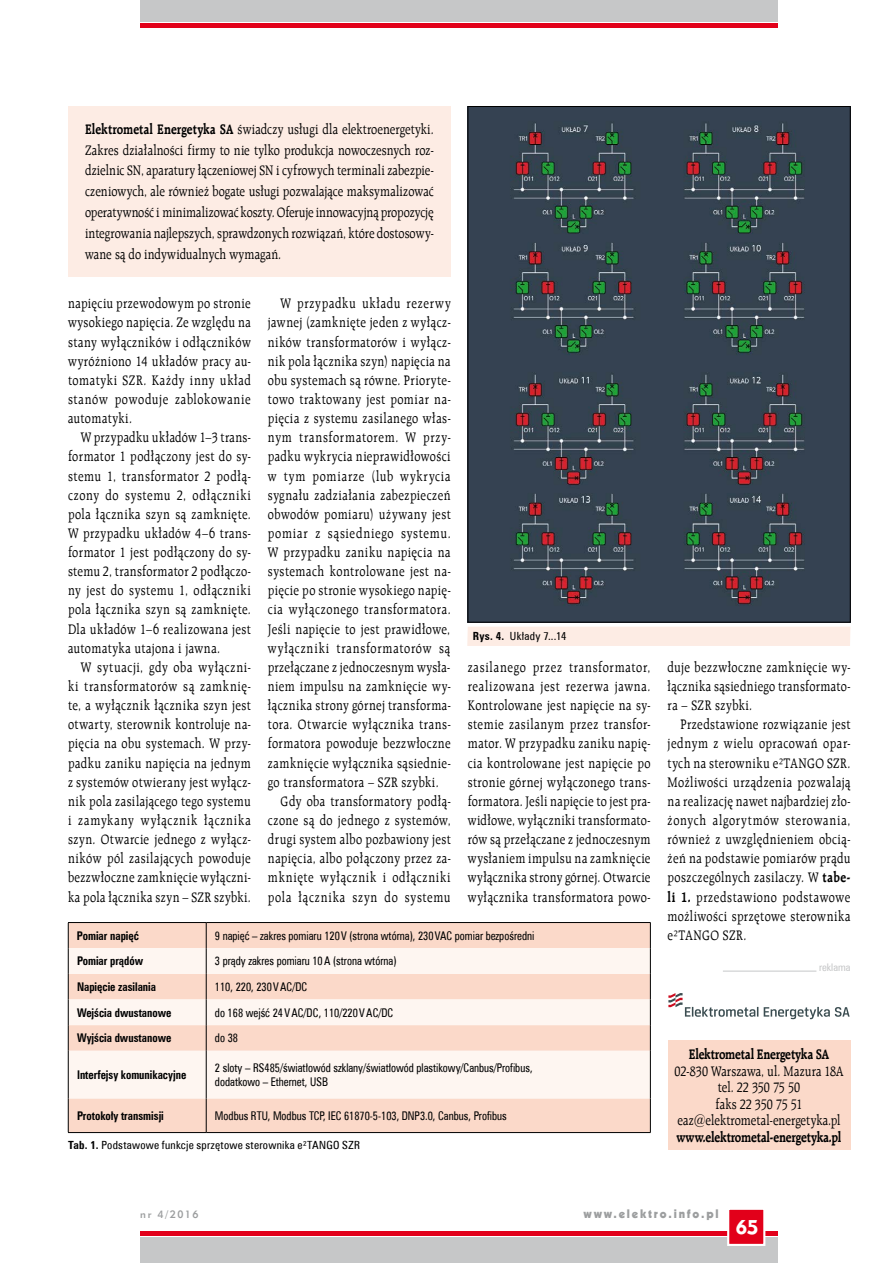
<style>
.page{position:relative;width:893px;height:1263px;background:#fff}
.page>*{position:absolute;margin:0;border:0;box-sizing:border-box;transform-origin:0 0}
.t1{font:19.8px "Geometric 415 Blk EU";color:#fff}
.t2{font:14.85px/19.2px "Raleigh EU";letter-spacing:.035em;color:#000;text-align:justify;scale:.82 1}
.t3{font:14.85px/16.5px "Raleigh EU";color:#000;text-align:center;scale:.82 1}
.t4{font:14.85px "Raleigh EU";letter-spacing:.06em;color:#000;scale:.82 1}
.t5{font:700 14.85px "Raleigh EU";letter-spacing:-.015em;color:#000;scale:.82 1}
.t6{font:14.85px "Raleigh EU";letter-spacing:.065em;color:#000;scale:.82 1}
.t7{font:14.85px "Raleigh EU";letter-spacing:.055em;color:#000;scale:.82 1}
.t8{font:12px/13.5px "Zurich Cn EU";color:#000;scale:.9 1}
.t9{font:700 12px "Zurich Cn EU";color:#000;scale:.9 1}
.t10{font:12px "Geometric 231 Hv EU";letter-spacing:.15em;color:#9c9e9f}
.t11{font:11.25px "Zurich Cn EU";letter-spacing:.02em;color:#000}
.t12{font:10.5px "Geometric 415 Md EU";letter-spacing:.15em;color:#9c9e9f}
.t13{font:10.5px "Zurich Cn EU";color:#c6c7c8}
.s1{font-weight:700}
</style>
<div class="page">
<div style="left:140px;top:1237px;width:638px;height:26px;background:#c6c7c8"></div>
<div style="left:140px;top:0;width:638px;height:21px;background:#c6c7c8"></div>
<hr style="left:140px;top:1231px;width:638px;height:4px;background:#e2001a">
<div style="left:140px;top:23px;width:638px;height:5px;background:#e2001a"></div>
<hr style="left:723px;top:971px;width:93px;height:1px;background:#c6c7c8">
<div style="left:668px;top:1040px;width:182px;height:110px;background:#fbd9c9"></div>
<svg style="left:668px;top:993px;width:182px;height:26px"></svg>
<div style="left:467px;top:627px;width:383px;height:19px;background:#fdece4"></div>
<img style="left:470px;top:108px;width:378px;height:512px">
<div style="left:69px;top:923px;width:581px;height:209px;background:#fbd9c9"></div>
<svg style="left:69px;top:948px;width:581px;height:150px;fill:#fef6f1"></svg>
<svg style="left:206px;top:923px;width:1px;height:128px"></svg>
<hr style="left:206px;top:1051px;width:1px;height:47px;background:#000">
<hr style="left:206px;top:1098px;width:1px;height:34px;background:#000">
<hr style="left:68px;top:922px;width:138px;height:1px;background:#000">
<hr style="left:206px;top:922px;width:445px;height:1px;background:#000">
<svg style="left:68px;top:923px;width:1px;height:128px"></svg>
<svg style="left:650px;top:923px;width:1px;height:128px"></svg>
<hr style="left:68px;top:1051px;width:1px;height:47px;background:#000">
<hr style="left:650px;top:1051px;width:1px;height:47px;background:#000">
<hr style="left:68px;top:1098px;width:1px;height:34px;background:#000">
<hr style="left:650px;top:1098px;width:1px;height:34px;background:#000">
<hr style="left:68px;top:1132px;width:138px;height:1px;background:#000">
<hr style="left:206px;top:1132px;width:445px;height:1px;background:#000">
<div style="left:68px;top:106px;width:383px;height:170px;background:#fdece4"></div>
<div style="left:727px;top:1208px;width:38px;height:38px;background:#e2001a;border:2px solid #fff"></div>
<p class="t2" style="left:85px;top:118px;width:427px;line-height:21px"><span class="s1">Elektrometal Energetyka SA</span> świadczy usługi dla elektroenergetyki.<br>Zakres działalności firmy to nie tylko produkcja nowoczesnych roz&shy;dzielnic SN, aparatury łączeniowej SN i cyfrowych terminali zabezpie&shy;czeniowych, ale również bogate usługi pozwalające maksymalizować operatywność i minimalizować koszty. Oferuje innowacyjną propozycję integrowania najlepszych, sprawdzonych rozwiązań, które dostosowy&shy;wane są do indywidualnych wymagań.</p>
<p class="t2" style="left:68px;top:294px;width:224px">napięciu przewodowym po stronie wysokiego napięcia. Ze względu na stany wyłączników i odłączników wyróżniono 14 układów pracy au&shy;tomatyki SZR. Każdy inny układ stanów powoduje zablokowanie automatyki.</p>
<p class="t2" style="left:68px;top:428px;width:225px;text-indent:13px">W przypadku układów 1–3 trans&shy;formator 1 podłączony jest do sy&shy;stemu 1, transformator 2 podłą&shy;czony do systemu 2, odłączniki pola łącznika szyn są zamknięte.<br>W przypadku układów 4–6 trans&shy;formator 1 jest podłączony do sy&shy;stemu 2, transformator 2 podłączo&shy;ny jest do systemu 1, odłączniki pola łącznika szyn są zamknięte.<br>Dla układów 1–6 realizowana jest automatyka utajona i jawna.</p>
<p class="t2" style="left:68px;top:657px;width:224px;text-indent:13px">W sytuacji, gdy oba wyłączni&shy;ki transformatorów są zamknię&shy;te, a wyłącznik łącznika szyn jest otwarty, sterownik kontroluje na&shy;pięcia na obu systemach. W przy&shy;padku zaniku napięcia na jednym z systemów otwierany jest wyłącz&shy;nik pola zasilającego tego systemu i zamykany wyłącznik łącznika szyn. Otwarcie jednego z wyłącz&shy;ników pól zasilających powoduje bezzwłoczne zamknięcie wyłączni&shy;ka pola łącznika szyn – SZR szybki.</p>
<p class="t2" style="left:281px;top:294px;width:209px">W przypadku układu rezerwy</p>
<p class="t2" style="left:268px;top:313px;width:224px">jawnej (zamknięte jeden z wyłącz-</p>
<p class="t2" style="left:268px;top:332px;width:224px">ników transformatorów i wyłącz-</p>
<p class="t2" style="left:268px;top:351px;width:224px">nik pola łącznika szyn) napięcia na</p>
<p class="t2" style="left:268px;top:370px;width:224px">obu systemach są równe. Prioryte-</p>
<p class="t2" style="left:268px;top:389px;width:224px">towo traktowany jest pomiar na-</p>
<p class="t2" style="left:268px;top:408px;width:224px">pięcia z systemu zasilanego włas-</p>
<p class="t7" style="left:268px;top:429px;width:224px">nym transformatorem. W przy-</p>
<p class="t2" style="left:268px;top:447px;width:224px">padku wykrycia nieprawidłowości</p>
<p class="t6" style="left:268px;top:467px;width:224px">w tym pomiarze (lub wykrycia</p>
<p class="t2" style="left:268px;top:485px;width:224px">sygnału zadziałania zabezpieczeń</p>
<p class="t2" style="left:268px;top:504px;width:224px">obwodów pomiaru) używany jest</p>
<p class="t4" style="left:268px;top:524px;width:224px">pomiar z sąsiedniego systemu.</p>
<p class="t2" style="left:268px;top:542px;width:224px">W przypadku zaniku napięcia na</p>
<p class="t2" style="left:268px;top:561px;width:224px">systemach kontrolowane jest na-</p>
<p class="t2" style="left:268px;top:581px;width:224px">pięcie po stronie wysokiego napię-</p>
<p class="t2" style="left:268px;top:600px;width:224px">cia wyłączonego transformatora.</p>
<p class="t2" style="left:268px;top:619px;width:224px">Jeśli napięcie to jest prawidłowe,</p>
<p class="t6" style="left:268px;top:639px;width:224px">wyłączniki transformatorów są</p>
<p class="t2" style="left:268px;top:657px;width:224px">przełączane z jednoczesnym wysła-</p>
<p class="t2" style="left:268px;top:676px;width:224px">niem impulsu na zamknięcie wy-</p>
<p class="t2" style="left:268px;top:695px;width:224px">łącznika strony górnej transforma-</p>
<p class="t2" style="left:268px;top:715px;width:224px">tora. Otwarcie wyłącznika trans-</p>
<p class="t2" style="left:268px;top:734px;width:224px">formatora powoduje bezzwłoczne</p>
<p class="t2" style="left:268px;top:753px;width:224px">zamknięcie wyłącznika sąsiednie-</p>
<p class="t2" style="left:268px;top:772px;width:210px">go transformatora – SZR szybki.</p>
<p class="t2" style="left:281px;top:791px;width:209px">Gdy oba transformatory podłą-</p>
<p class="t2" style="left:268px;top:810px;width:224px">czone są do jednego z systemów,</p>
<p class="t2" style="left:268px;top:829px;width:224px">drugi system albo pozbawiony jest</p>
<p class="t2" style="left:268px;top:848px;width:224px">napięcia, albo połączony przez za-</p>
<p class="t4" style="left:268px;top:869px;width:224px">mknięte wyłącznik i odłączniki</p>
<p class="t4" style="left:268px;top:888px;width:224px">pola łącznika szyn do systemu</p>
<p class="t11" style="left:473px;top:629px;width:95px"><span class="s1">Rys. 4.</span> Układy 7...14</p>
<p class="t2" style="left:468px;top:657px;width:224px">zasilanego przez transformator, realizowana jest rezerwa jawna.<br>Kontrolowane jest napięcie na sy&shy;stemie zasilanym przez transfor&shy;mator. W przypadku zaniku napię&shy;cia kontrolowane jest napięcie po stronie górnej wyłączonego trans&shy;formatora. Jeśli napięcie to jest pra&shy;widłowe, wyłączniki transformato&shy;rów są przełączane z jednoczesnym wysłaniem impulsu na zamknięcie wyłącznika strony górnej. Otwarcie wyłącznika transformatora powo-</p>
<p class="t9" style="left:77px;top:928px;width:70px">Pomiar napięć</p>
<p class="t8" style="left:215px;top:928px;width:356px">9 napięć – zakres pomiaru 120V (strona wtórna), 230VAC pomiar bezpośredni</p>
<p class="t9" style="left:77px;top:954px;width:75px">Pomiar prądów</p>
<p class="t8" style="left:215px;top:954px;width:203px">3 prądy zakres pomiaru 10A (strona wtórna)</p>
<p class="t9" style="left:77px;top:979px;width:89px">Napięcie zasilania</p>
<p class="t8" style="left:215px;top:980px;width:104px">110, 220, 230VAC/DC</p>
<p class="t9" style="left:77px;top:1005px;width:107px">Wejścia dwustanowe</p>
<p class="t8" style="left:215px;top:1005px;width:200px">do 168 wejść 24VAC/DC, 110/220VAC/DC</p>
<p class="t9" style="left:77px;top:1030px;width:106px">Wyjścia dwustanowe</p>
<p class="t8" style="left:215px;top:1031px;width:27px">do 38</p>
<p class="t9" style="left:77px;top:1067px;width:123px">Interfejsy komunikacyjne</p>
<p class="t8" style="left:215px;top:1061px;width:354px">2 sloty – RS485/światłowód szklany/światłowód plastikowy/Canbus/Profibus, dodatkowo – Ethernet, USB</p>
<p class="t9" style="left:77px;top:1108px;width:98px">Protokoły transmisji</p>
<p class="t8" style="left:215px;top:1109px;width:326px">Modbus RTU, Modbus TCP, IEC 61870-5-103, DNP3.0, Canbus, Profibus</p>
<p class="t11" style="left:68px;top:1138px;width:293px"><span class="s1">Tab. 1.</span> Podstawowe funkcje sprzętowe sterownika e²TANGO SZR</p>
<p class="t2" style="left:668px;top:657px;width:224px">duje bezzwłoczne zamknięcie wy&shy;łącznika sąsiedniego transformato&shy;ra – SZR szybki.</p>
<p class="t2" style="left:668px;top:715px;width:224px;text-indent:13px">Przedstawione rozwiązanie jest jednym z wielu opracowań opar&shy;tych na sterowniku e²TANGO SZR.<br>Możliwości urządzenia pozwalają na realizację nawet najbardziej zło&shy;żonych algorytmów sterowania, również z uwzględnieniem obcią&shy;żeń na podstawie pomiarów prądu poszczególnych zasilaczy. W <span class="s1">tabe&shy;li 1.</span> przedstawiono podstawowe możliwości sprzętowe sterownika e²TANGO SZR.</p>
<p class="t13" style="left:819px;top:961px;width:33px">reklama</p>
<p class="t5" style="left:689px;top:1045px;width:173px">Elektrometal Energetyka SA</p>
<p class="t3" style="left:675px;top:1062px;width:208px">02-830 Warszawa, ul. Mazura 18A tel. 22 350 75 50<br>faks 22 350 75 51 eaz@elektrometal-energetyka.pl</p>
<p class="t5" style="left:676px;top:1128px;width:203px">www.elektrometal-energetyka.pl</p>
<p class="t12" style="left:140px;top:1208px;width:60px">nr 4/2016</p>
<p class="t10" style="left:583px;top:1206px;width:137px">www.elektro.info.pl</p>
<h1 class="t1" style="left:736px;top:1214px;width:24px">65</h1>
</div>
